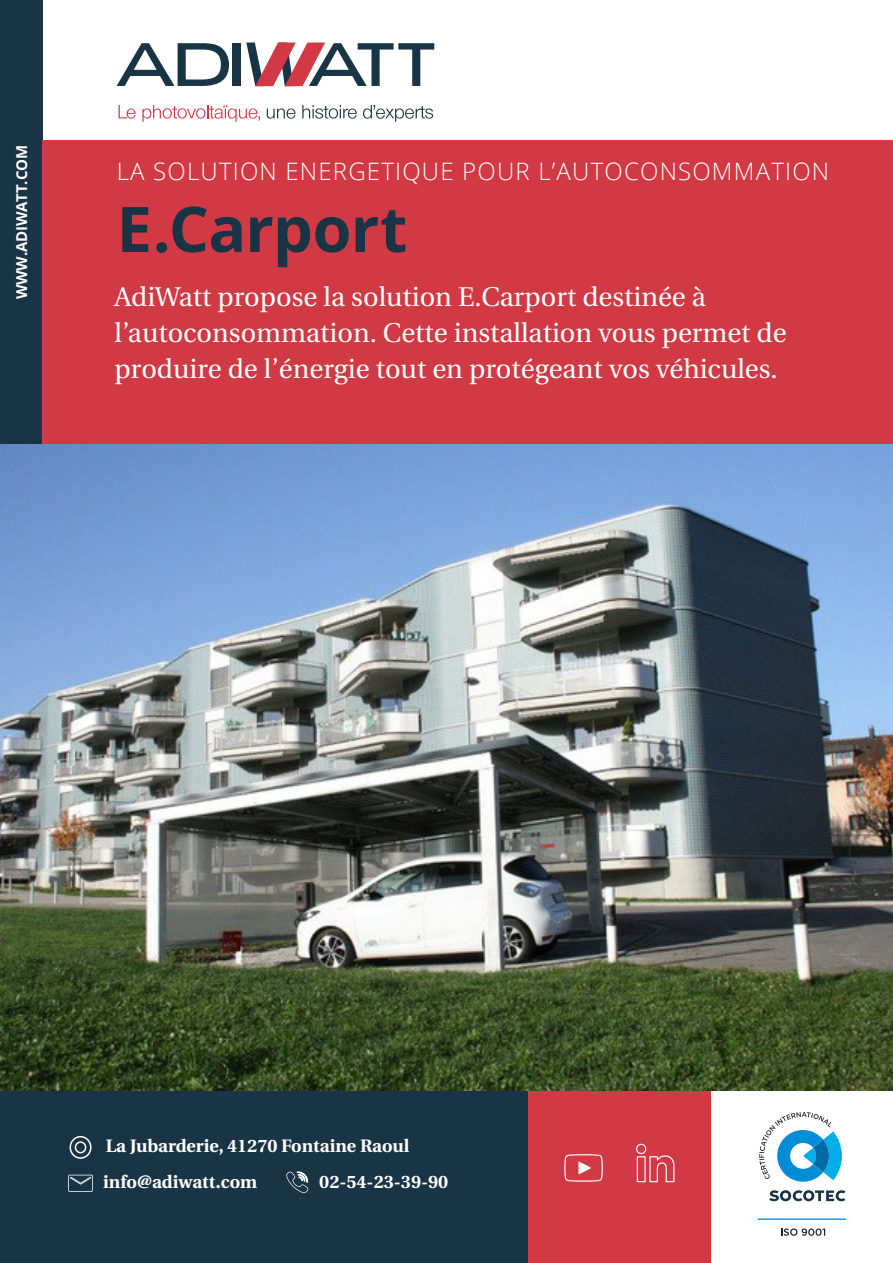
<style>
.page{position:relative;width:893px;height:1263px;background:#fff}
.page>*{position:absolute;margin:0;border:0;box-sizing:border-box;transform-origin:0 0}
.H1___Left{font:700 63px "Open Sans";letter-spacing:-.01em;color:#193444}
.H1___Left-2{font:27px/36px "Heuristica";color:#fff}
.H1___Left-3{font:300 24px "Open Sans";letter-spacing:.05em;color:#fff}
.t1{font:700 18px "Heuristica";color:#fff}
.t2{font:700 15px "Open Sans";letter-spacing:-.01em;color:#fff}
.s1{font-style:inherit}
</style>
<div class="page">
<div style="left:528px;top:1091px;width:183px;height:172px;background:#d13a44"></div>
<div style="left:0;top:1091px;width:528px;height:172px;background:#193444"></div>
<hr style="left:757px;top:1218px;width:89px;height:2px;background:#008cd6">
<svg style="left:781px;top:1228px;width:44px;height:8px"></svg>
<svg style="left:759px;top:1112px;width:83px;height:70px"></svg>
<svg style="left:769px;top:1190px;width:76px;height:11px"></svg>
<svg style="left:636px;top:1144px;width:38px;height:38px"></svg>
<svg style="left:564px;top:1154px;width:39px;height:27px"></svg>
<svg style="left:119px;top:105px;width:16px;height:14px"></svg>
<svg style="left:142px;top:105px;width:118px;height:17px"></svg>
<svg style="left:267px;top:108px;width:28px;height:11px"></svg>
<svg style="left:302px;top:105px;width:55px;height:14px"></svg>
<svg style="left:363px;top:105px;width:70px;height:17px"></svg>
<div style="left:233px;top:43px;width:8px;height:43px;background:#193444"></div>
<svg style="left:117px;top:43px;width:112px;height:43px"></svg>
<svg style="left:246px;top:43px;width:188px;height:43px"></svg>
<svg style="left:68px;top:1175px;width:25px;height:17px"></svg>
<div style="left:70px;top:1136px;width:22px;height:23px;border:2px solid #fff;border-radius:50%"></div>
<div style="left:75px;top:1141px;width:11px;height:12px;border:2px solid #fff;border-radius:50%"></div>
<svg style="left:286px;top:1171px;width:22px;height:22px"></svg>
<div style="left:0;top:0;width:43px;height:444px;background:#193444"></div>
<div style="left:42px;top:140px;width:851px;height:304px;background:#d13a44"></div>
<img style="left:0;top:444px;width:893px;height:647px">
<p class="t2" style="left:11px;top:299px;width:156px;rotate:-90deg">WWW.ADIWATT.COM</p>
<p class="H1___Left-3" style="left:117px;top:155px;width:714px">LA SOLUTION ENERGETIQUE POUR L’AUTOCONSOMMATION</p>
<p class="H1___Left" style="left:117px;top:185px;width:292px">E.Carport</p>
<p class="H1___Left-2" style="left:114px;top:279px;width:674px">AdiWatt propose la solution E.Carport destinée à l’autoconsommation. Cette installation vous permet de produire <span class="s1">de</span> l’énergie <span class="s1">tout en protégeant vos véhicules.</span></p>
<p class="t1" style="left:106px;top:1131px;width:305px">La Jubarderie, 41270 Fontaine Raoul</p>
<p class="t1" style="left:103px;top:1167px;width:156px">info@adiwatt.com</p>
<p class="t1" style="left:319px;top:1167px;width:131px">02-54-23-39-90</p>
</div>
